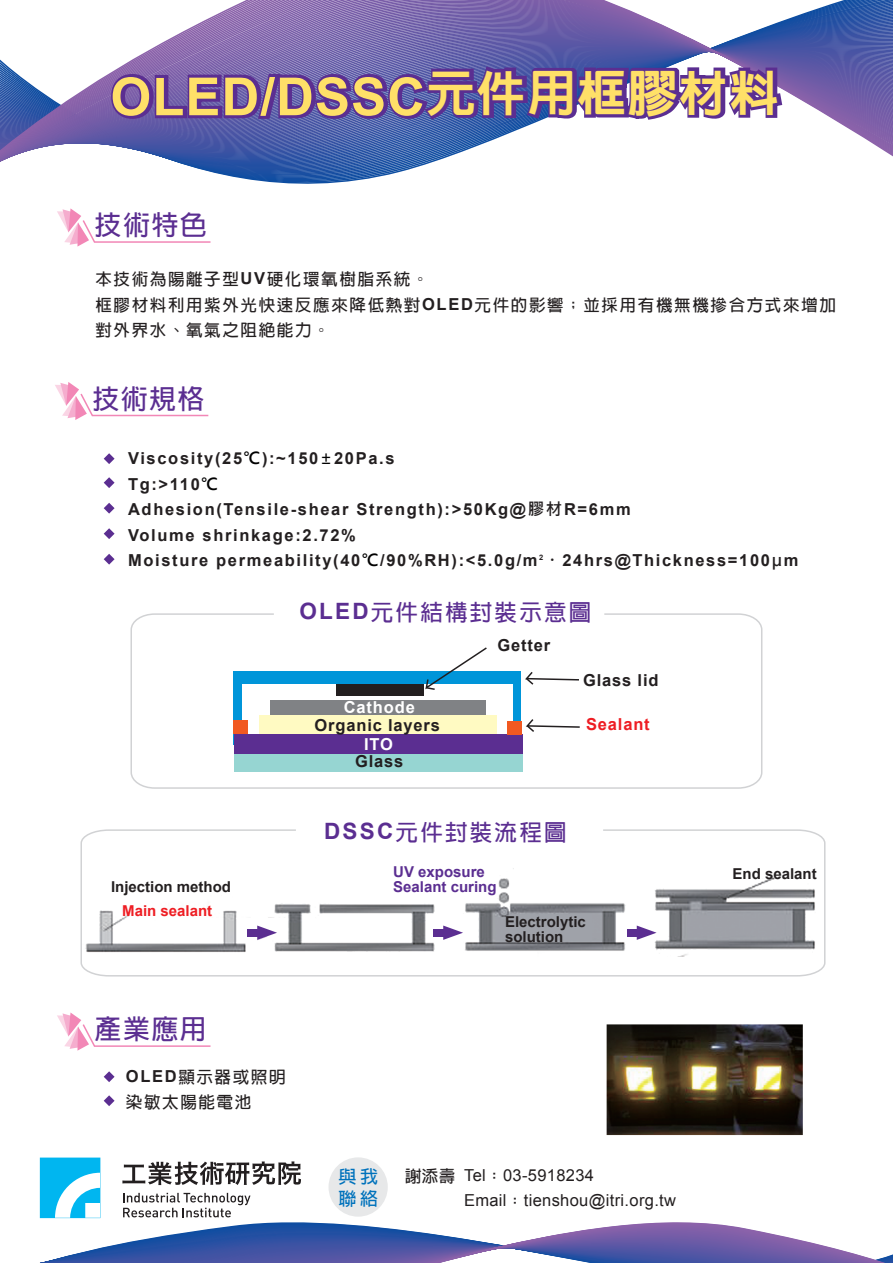
<style>
.page{position:relative;width:893px;height:1263px;background:#fff}
.page>*{position:absolute;margin:0;border:0;box-sizing:border-box;transform-origin:0 0}
.t1{font:700 52.5px "Arial";letter-spacing:.02em;color:#ffe068}
.t2{font:700 27px "Lin Gothic";letter-spacing:.05em;color:#5b2e91}
.t3{font:700 22.5px "Lin Gothic";letter-spacing:.1em;color:#5b2e91}
.t4{font:700 18px/21.8px "Lin Gothic";color:#0072bc}
.t5{font:700 16.5px/25.5px "Arial";letter-spacing:.1em;color:#231f20}
.t6{font:700 16.5px/25.5px "Lin Gothic";letter-spacing:.1em;color:#231f20}
.t7{font:16.5px/25.5px "Arial";letter-spacing:.02em;color:#231f20}
.t8{font:700 16.5px "Arial";letter-spacing:.05em;color:#231f20}
.t9{font:700 16.5px "Arial";letter-spacing:.05em;color:#fff}
.t10{font:700 16.5px "Arial";letter-spacing:.05em;color:#ee1d23}
.t11{font:700 15px/15px "Arial";color:#231f20}
.t12{font:700 15px/15px "Arial";color:#5b2e91}
.t13{font:700 15px "Arial";color:#ee1d23}
.s1{font-family:"Lin Gothic";font-weight:800;font-size:49.5px}
.s2{font-family:"Arial"}
.s3{font-family:"Microsoft Jheng Hei";color:#000}
.s4{font-family:"Microsoft Jheng Hei"}
.s5{font-family:"Adobe Ming Std";font-weight:300}
.s6{font-family:"Lin Gothic";font-weight:700}
</style>
<div class="page">
<img style="left:103px;top:458px;width:700px;height:678px">
<svg style="left:0;top:0;width:893px;height:184px"></svg>
<svg style="left:57px;top:208px;width:154px;height:39px"></svg>
<svg style="left:55px;top:382px;width:154px;height:38px"></svg>
<svg style="left:57px;top:1012px;width:155px;height:39px"></svg>
<svg style="left:39px;top:1157px;width:854px;height:106px"></svg>
<svg style="left:104px;top:1071px;width:11px;height:11px"></svg>
<svg style="left:104px;top:1095px;width:11px;height:11px"></svg>
<svg style="left:104px;top:453px;width:11px;height:11px"></svg>
<svg style="left:104px;top:477px;width:11px;height:11px"></svg>
<svg style="left:104px;top:503px;width:11px;height:11px"></svg>
<svg style="left:104px;top:528px;width:11px;height:11px"></svg>
<svg style="left:104px;top:554px;width:11px;height:11px"></svg>
<svg style="left:80px;top:829px;width:746px;height:148px"></svg>
<svg style="left:130px;top:613px;width:633px;height:176px"></svg>
<h1 class="t1" style="left:110px;top:62px;width:670px">OLED/DSSC<span class="s1">元件用框膠材料</span></h1>
<h2 class="t2" style="left:95px;top:212px;width:114px">技術特色</h2>
<p class="t6" style="left:95px;top:266px;width:742px">本技術為陽離子型<span class="s2">UV</span>硬化環氧樹脂系統。<br>框膠材料利用紫外光快速反應來降低熱對<span class="s2">OLED</span>元件的影響；並採用有機無機摻合方式來增加對外界水、氧氣之阻絕能力。</p>
<h2 class="t2" style="left:92px;top:385px;width:114px">技術規格</h2>
<p class="t5" style="left:128px;top:446px;width:672px">Viscosity(25<span class="s3">℃</span>):~150<span class="s3">±</span>20Pa.s<br>Tg:&gt;110<span class="s3">℃<br></span>Adhesion(Tensile-shear Strength):&gt;50Kg@<span class="s4">膠材</span>R=6mm<br>Volume shrinkage:2.72%<br>Moisture permeability(40<span class="s3">℃</span>/90%RH):&lt;5.0g/m<sup>2</sup><span class="s5">‧</span>24hrs@Thickness=100<span class="s4">μ</span>m</p>
<h3 class="t3" style="left:299px;top:601px;width:294px"><span class="s2">OLED</span>元件結構封裝示意圖</h3>
<p class="t11" style="left:111px;top:880px;width:122px">Injection method</p>
<p class="t13" style="left:122px;top:901px;width:92px">Main sealant</p>
<h2 class="t2" style="left:95px;top:1016px;width:114px">產業應用</h2>
<p class="t6" style="left:126px;top:1064px;width:161px"><span class="s2">OLED</span>顯示器或照明染敏太陽能電池</p>
<p class="t9" style="left:344px;top:696px;width:72px">Cathode</p>
<p class="t8" style="left:315px;top:714px;width:127px">Organic layers</p>
<p class="t9" style="left:364px;top:733px;width:30px">ITO</p>
<p class="t5" style="left:355px;top:749px;width:50px">Glass</p>
<p class="t5" style="left:498px;top:633px;width:54px">Getter</p>
<p class="t8" style="left:583px;top:669px;width:77px">Glass lid</p>
<p class="t10" style="left:586px;top:713px;width:65px">Sealant</p>
<h3 class="t3" style="left:324px;top:821px;width:244px"><span class="s2">DSSC</span>元件封裝流程圖</h3>
<p class="t12" style="left:393px;top:865px;width:105px">UV exposure<br>Sealant curing</p>
<p class="t11" style="left:732px;top:866px;width:86px">End sealant</p>
<p class="t11" style="left:505px;top:914px;width:82px">Electrolytic solution</p>
<p class="t4" style="left:338px;top:1166px;width:41px">與我聯絡</p>
<p class="t7" style="left:464px;top:1162px;width:214px;text-indent:-59px"><span class="s6">謝添壽</span> Tel<span class="s6">：</span>03-5918234<br>Email<span class="s6">：</span>tienshou@itri.org.tw</p>
</div>
